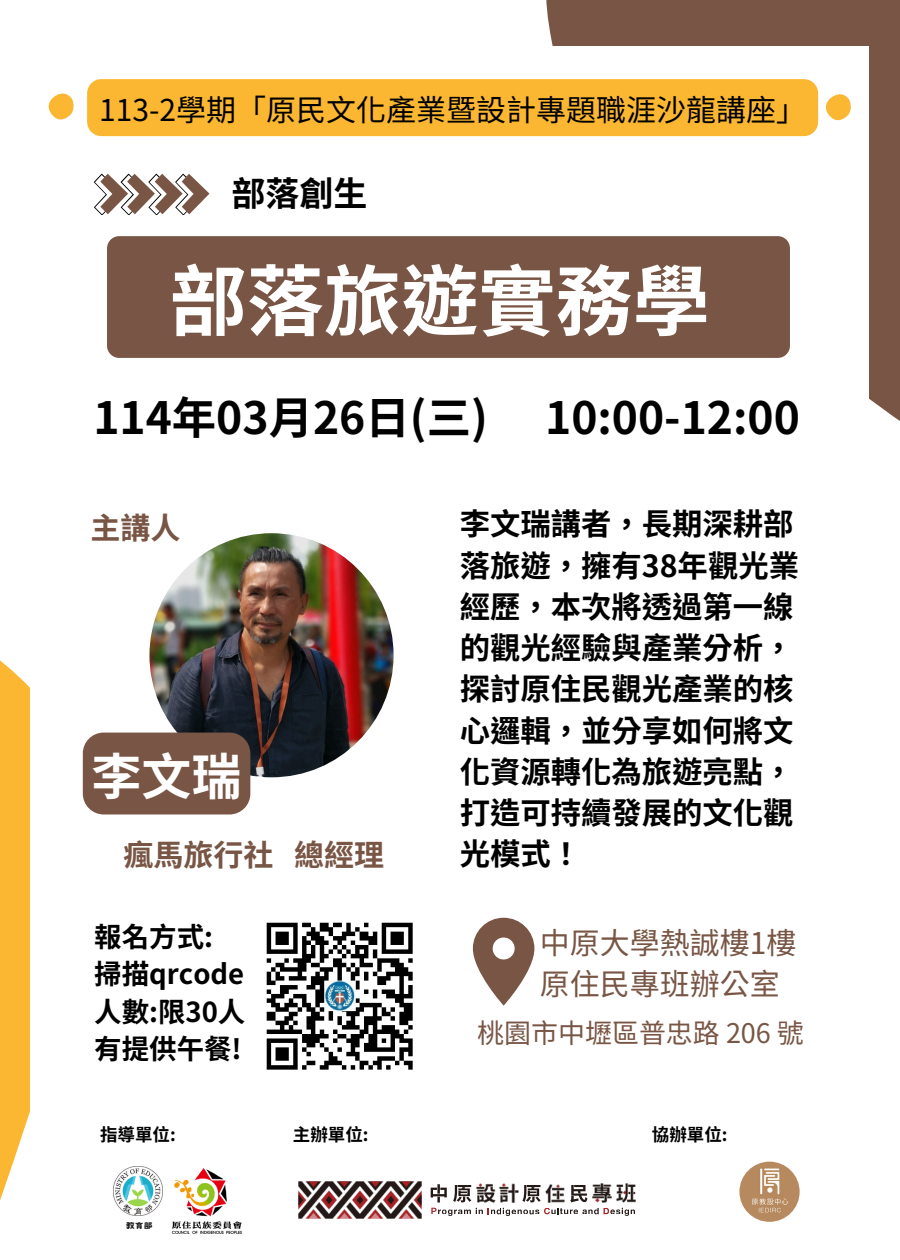
<style>
.page{position:relative;width:900px;height:1260px;background:#fff}
.page>*{position:absolute;margin:0;border:0;box-sizing:border-box;transform-origin:0 0}
.t1{font:700 77.25px "Noto Sans TC";color:#fff}
.t2{font:700 50px "Noto Sans TC";color:#fff}
.t3{font:700 44.5px "Noto Sans TC";color:#000}
.t4{font:700 34px "Noto Sans TC";color:#000}
.t5{font:700 30.5px/41.2px "Noto Sans TC";color:#000}
.t6{font:30px "Noto Sans TC";color:#000}
.t7{font:30px/41.2px "Noto Sans TC";color:#785545}
.t8{font:700 30px "Noto Sans TC";color:#785545}
.t9{font:700 27.5px/37.5px "Noto Sans TC";color:#000}
.t10{font:27px "Noto Sans TC";color:#785545}
.t11{font:700 17.5px "Noto Sans TC";color:#000}
.t12{font:10px "Canva Sweet Heart CN";color:#161515}
</style>
<div class="page">
<svg style="left:0;top:660px;width:146px;height:556px;fill:#fbb731"></svg>
<div style="left:546px;top:0;width:354px;height:289px;background:#785545"></div>
<div style="left:31px;top:46px;width:838px;height:1090px;background:#fff"></div>
<svg style="left:869px;top:289px;width:31px;height:132px;background:#836354"></svg>
<svg style="left:94px;top:174px;width:115px;height:41px"></svg>
<img style="left:149px;top:533px;width:245px;height:244px;border-radius:50%">
<svg style="left:473px;top:918px;width:61px;height:88px"></svg>
<svg style="left:48px;top:93px;width:26px;height:27px"></svg>
<div style="left:87px;top:79px;width:764px;height:57px;background:#fbb731"></div>
<img style="left:298px;top:1181px;width:124px;height:38px">
<svg style="left:431px;top:1184px;width:204px;height:32px"></svg>
<img style="left:739px;top:1162px;width:61px;height:60px;border-radius:50%">
<img style="left:171px;top:1168px;width:71px;height:66px">
<img style="left:114px;top:1166px;width:49px;height:49px">
<img style="left:266px;top:922px;width:147px;height:148px">
<div style="left:83px;top:733px;width:167px;height:81px;background:#785545;border-radius:21px"></div>
<div style="left:107px;top:236px;width:683px;height:122px;background:#785545;border-radius:12px"></div>
<p class="t6" style="left:99px;top:86px;width:709px">113-2學期「原民文化產業暨設計專題職涯沙龍講座」</p>
<h5 class="t4" style="left:231px;top:166px;width:135px">部落創生</h5>
<p class="t1" style="left:170px;top:240px;width:542px">部落旅遊實務學</p>
<h5 class="t3" style="left:93px;top:382px;width:396px">114年03月 26日 (三)</h5>
<p class="t3" style="left:545px;top:382px;width:256px">10:00-12:00</p>
<h5 class="t8" style="left:90px;top:504px;width:90px">主講人</h5>
<h3 class="t2" style="left:92px;top:737px;width:151px">李文瑞</h3>
<h3 class="t8" style="left:124px;top:831px;width:262px">瘋馬旅行社 總經理</h3>
<h5 class="t9" style="left:94px;top:916px;width:151px">報名方式:掃描qrcode人數:限30人有提供午餐!</h5>
<p class="t5" style="left:460px;top:502px;width:341px">李文瑞講者，長期深耕部落旅遊，擁有38年觀光業經歷，本次將透過第一線的觀光經驗與產業分析，探討原住民觀光產業的核心邏輯，並分享如何將文化資源轉化為旅遊亮點，打造可持續發展的文化觀光模式！</p>
<h2 class="t7" style="left:540px;top:920px;width:258px">中原大學熱誠樓1樓原住民專班辦公室</h2>
<p class="t10" style="left:477px;top:1012px;width:328px">桃園市中壢區普忠路 206 號</p>
<h4 class="t11" style="left:100px;top:1120px;width:77px">指導單位:</h4>
<h6 class="t11" style="left:293px;top:1120px;width:77px">主辦單位:</h6>
<p class="t11" style="left:652px;top:1120px;width:77px">協辦單位:</p>
<h1 class="t12" style="left:126px;top:1221px;width:29px">教育部</h1>
</div>
